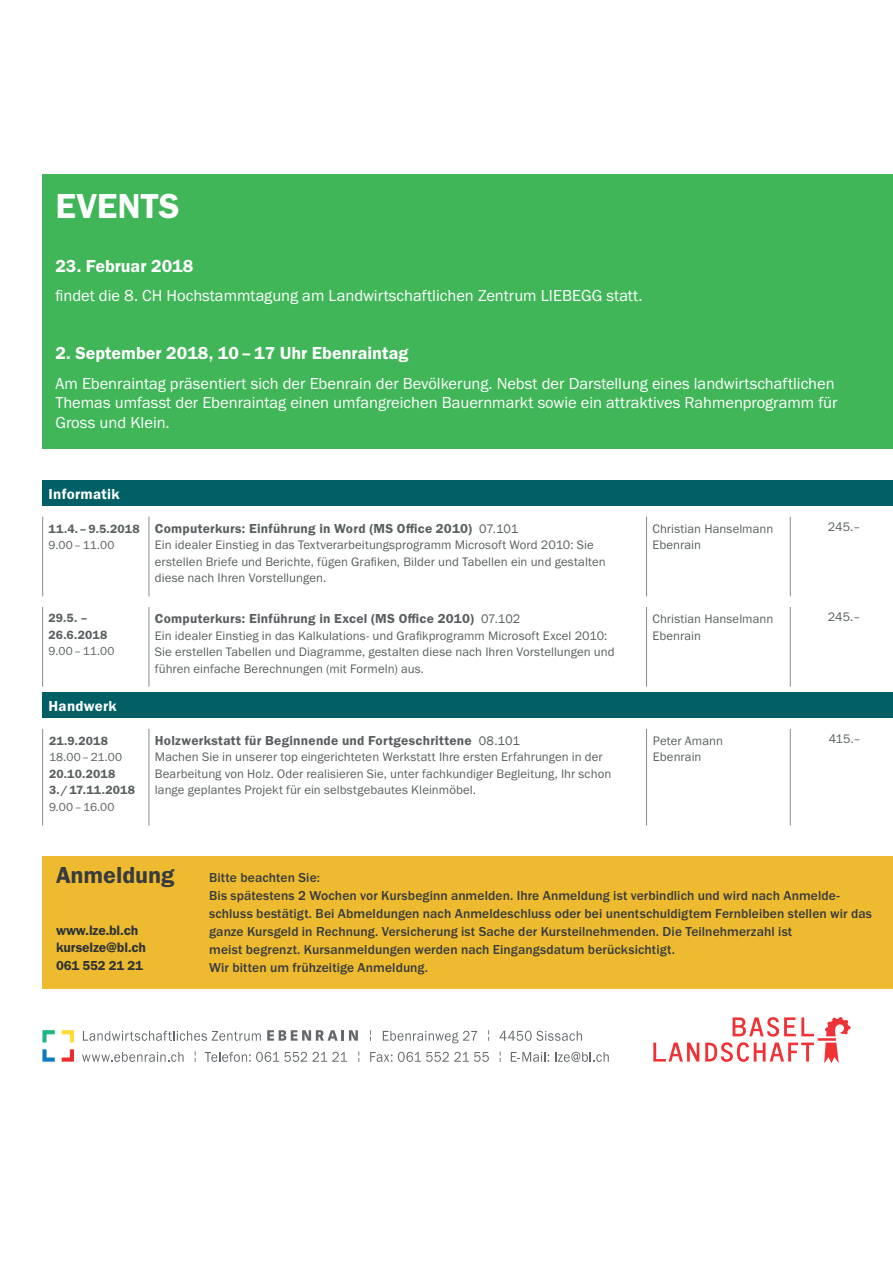
<style>
.page{position:relative;width:893px;height:1263px;background:#fff}
.page>*{position:absolute;margin:0;border:0;box-sizing:border-box;transform-origin:0 0}
.t1{font:36px "Franklin Gothic URW Dem";letter-spacing:.01em;color:#fff}
.t2{font:24px "Franklin Gothic URW Dem";letter-spacing:-.005em;color:#383b3e}
.t3{font:18px "Franklin Gothic URW Dem";color:#fff}
.t4{font:16.5px/19.5px "Franklin Gothic URW Boo";color:#fff}
.t5{font:15px "Franklin Gothic URW Dem";letter-spacing:.02em;color:#fff}
.t6{font:14.1px/17.2px "Franklin Gothic URW Dem";letter-spacing:-.01em;color:#2d3335}
.t7{font:500 13.5px/18px "Franklin Gothic URW";letter-spacing:.005em;color:#383b3e}
.t8{font:13.5px "Franklin Gothic URW Dem";letter-spacing:.02em;color:#595f60}
.t9{font:13.5px "Franklin Gothic URW Dem";letter-spacing:-.01em;color:#2d3335}
.t10{font:12.75px/16.5px "Franklin Gothic URW Boo";letter-spacing:.005em;color:#595f60}
.t11{font:12.3px/16.5px "Franklin Gothic URW Dem";letter-spacing:.01em;color:#595f60}
.t12{font:12px "Franklin Gothic URW Boo";letter-spacing:.02em;color:#595f60}
.s1{font-family:"Franklin Gothic";font-size:12.75px}
</style>
<div class="page">
<div style="left:43px;top:174px;width:850px;height:274px;background:#40b658"></div>
<div style="left:43px;top:480px;width:850px;height:26px;background:#006065"></div>
<hr style="left:42px;top:517px;width:1px;height:79px;background:#888d91">
<hr style="left:42px;top:607px;width:1px;height:80px;background:#888d91">
<hr style="left:149px;top:517px;width:1px;height:79px;background:#888d91">
<hr style="left:149px;top:607px;width:1px;height:80px;background:#888d91">
<hr style="left:646px;top:517px;width:1px;height:79px;background:#888d91">
<hr style="left:646px;top:607px;width:1px;height:80px;background:#888d91">
<hr style="left:790px;top:517px;width:1px;height:79px;background:#888d91">
<hr style="left:790px;top:607px;width:1px;height:80px;background:#888d91">
<div style="left:43px;top:693px;width:850px;height:25px;background:#006065"></div>
<hr style="left:42px;top:729px;width:1px;height:97px;background:#888d91">
<hr style="left:149px;top:729px;width:1px;height:97px;background:#888d91">
<hr style="left:646px;top:729px;width:1px;height:97px;background:#888d91">
<hr style="left:790px;top:729px;width:1px;height:97px;background:#888d91">
<div style="left:42px;top:856px;width:851px;height:132px;background:#eebb30"></div>
<svg style="left:42px;top:1030px;width:13px;height:12px"></svg>
<svg style="left:62px;top:1030px;width:12px;height:12px"></svg>
<svg style="left:42px;top:1049px;width:13px;height:13px"></svg>
<svg style="left:62px;top:1049px;width:12px;height:13px"></svg>
<svg style="left:83px;top:1031px;width:178px;height:10px"></svg>
<svg style="left:267px;top:1030px;width:91px;height:11px"></svg>
<svg style="left:383px;top:1031px;width:94px;height:12px"></svg>
<svg style="left:499px;top:1031px;width:83px;height:10px"></svg>
<svg style="left:82px;top:1052px;width:102px;height:10px"></svg>
<svg style="left:205px;top:1052px;width:142px;height:10px"></svg>
<svg style="left:370px;top:1052px;width:22px;height:10px"></svg>
<svg style="left:398px;top:1052px;width:91px;height:10px"></svg>
<svg style="left:511px;top:1052px;width:38px;height:10px"></svg>
<svg style="left:555px;top:1052px;width:54px;height:10px"></svg>
<svg style="left:653px;top:1043px;width:46px;height:19px"></svg>
<svg style="left:705px;top:1017px;width:109px;height:45px"></svg>
<svg style="left:824px;top:1043px;width:15px;height:20px"></svg>
<svg style="left:825px;top:1017px;width:25px;height:19px"></svg>
<hr style="left:818px;top:1038px;width:18px;height:3px;background:#ee3235">
<h1 class="t1" style="left:55px;top:192px;width:126px">EVENTS</h1>
<h3 class="t3" style="left:55px;top:259px;width:139px">23. Februar 2018</h3>
<p class="t4" style="left:55px;top:287px;width:589px">findet die 8. CH Hochstammtagung am Landwirtschaftlichen Zentrum LIEBEGG statt.</p>
<h3 class="t3" style="left:55px;top:346px;width:354px">2. September 2018, 10 – 17 Uhr Ebenraintag</h3>
<p class="t4" style="left:55px;top:374px;width:784px">Am Ebenraintag präsentiert sich der Ebenrain der Bevölkerung. Nebst der Darstellung eines landwirtschaftlichen<br>Themas umfasst der Ebenraintag einen umfangreichen Bauernmarkt sowie ein attraktives Rahmenprogramm für<br>Gross und Klein.</p>
<p class="t5" style="left:49px;top:488px;width:72px">Informatik</p>
<p class="t11" style="left:49px;top:521px;width:93px">11.4. – 9.5.2018</p>
<p class="t12" style="left:49px;top:541px;width:67px">9.00 – 11.00</p>
<p class="t11" style="left:49px;top:611px;width:60px">29.5. –<br>26.6.2018</p>
<p class="t12" style="left:49px;top:647px;width:67px">9.00 – 11.00</p>
<p class="t5" style="left:49px;top:700px;width:70px">Handwerk</p>
<p class="t11" style="left:49px;top:733px;width:61px">21.9.2018</p>
<p class="t12" style="left:49px;top:753px;width:75px">18.00 – 21.00</p>
<p class="t11" style="left:49px;top:766px;width:68px">20.10.2018</p>
<p class="t11" style="left:49px;top:783px;width:88px">3. / 17.11.2018</p>
<p class="t12" style="left:49px;top:802px;width:67px">9.00 – 16.00</p>
<p class="t8" style="left:155px;top:523px;width:365px">Computerkurs: Einführung in Word (MS Office 2010) <span class="s1">07.101</span></p>
<p class="t10" style="left:155px;top:537px;width:452px">Ein idealer Einstieg in das Textverarbeitungsprogramm Microsoft Word 2010: Sie erstellen Briefe und Berichte, fügen Grafiken, Bilder und Tabellen ein und gestalten diese nach Ihren Vorstellungen.</p>
<p class="t8" style="left:155px;top:613px;width:367px">Computerkurs: Einführung in Excel (MS Office 2010) <span class="s1">07.102</span></p>
<p class="t10" style="left:155px;top:628px;width:461px">Ein idealer Einstieg in das Kalkulations- und Grafikprogramm Microsoft Excel 2010:<br>Sie erstellen Tabellen und Diagramme, gestalten diese nach Ihren Vorstellungen und führen einfache Berechnungen (mit Formeln) aus.</p>
<p class="t8" style="left:155px;top:735px;width:366px">Holzwerkstatt für Beginnende und Fortgeschrittene <span class="s1">08.101</span></p>
<p class="t10" style="left:155px;top:750px;width:458px">Machen Sie in unserer top eingerichteten Werkstatt Ihre ersten Erfahrungen in der<br>Bearbeitung von Holz. Oder realisieren Sie, unter fachkundiger Begleitung, Ihr schon lange geplantes Projekt für ein selbstgebautes Kleinmöbel.</p>
<p class="t10" style="left:652px;top:521px;width:122px">Christian Hanselmann<br>Ebenrain</p>
<p class="t10" style="left:828px;top:519px;width:34px">245.–</p>
<p class="t10" style="left:652px;top:611px;width:122px">Christian Hanselmann<br>Ebenrain</p>
<p class="t10" style="left:828px;top:610px;width:34px">245.–</p>
<p class="t10" style="left:653px;top:733px;width:72px">Peter Amann<br>Ebenrain</p>
<p class="t10" style="left:829px;top:732px;width:34px">415.–</p>
<h2 class="t2" style="left:56px;top:866px;width:120px">Anmeldung</h2>
<p class="t6" style="left:56px;top:923px;width:92px">www.lze.bl.ch kurselze@bl.ch</p>
<p class="t9" style="left:56px;top:960px;width:88px">061 552 21 21</p>
<p class="t7" style="left:209px;top:869px;width:664px">Bitte beachten Sie:<br>Bis spätestens 2 Wochen vor Kursbeginn anmelden. Ihre Anmeldung ist verbindlich und wird nach Anmelde&shy;schluss bestätigt. Bei Abmeldungen nach Anmeldeschluss oder bei unentschuldigtem Fernbleiben stellen wir das ganze Kursgeld in Rechnung. Versicherung ist Sache der Kursteilnehmenden. Die Teilnehmerzahl ist<br>meist begrenzt. Kursanmeldungen werden nach Eingangsdatum berücksichtigt.<br>Wir bitten um frühzeitige Anmeldung.</p>
</div>
